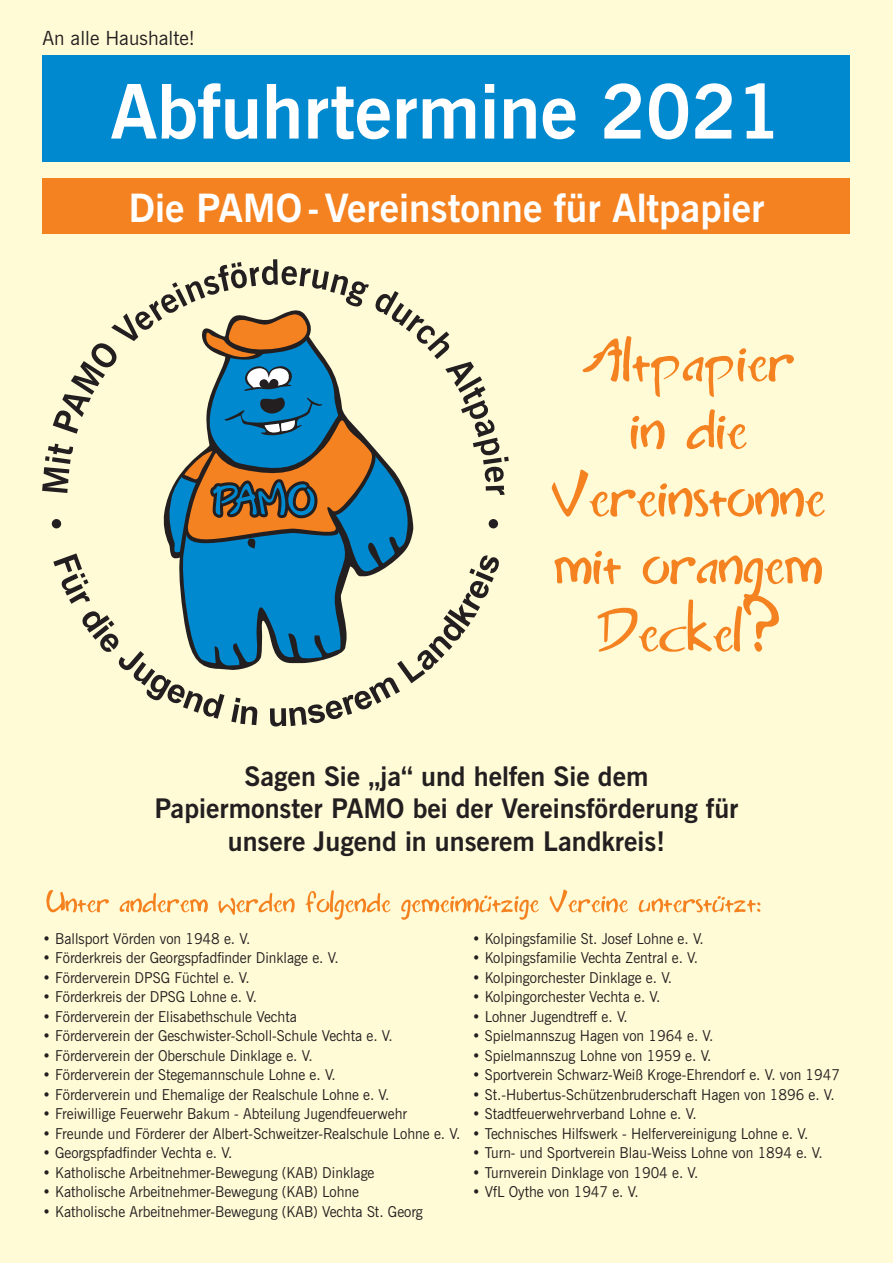
<style>
.page{position:relative;width:893px;height:1263px;background:#fffbd6}
.page>*{position:absolute;margin:0;border:0;box-sizing:border-box;transform-origin:0 0}
.t1{font:700 75px "News Gothic BT";color:#fff}
.t2{font:700 39px "News Gothic BT";color:#fff}
.t3{font:700 27px/32.4px "News Gothic BT";color:#231f20;text-align:center}
.t4{font:19.5px "News Gothic BT";color:#231f20}
.t5{font:15px "News Gothic BT";color:#231f20;scale:.95 1}
</style>
<div class="page">
<svg style="left:46px;top:890px;width:63px;height:22px"></svg>
<svg style="left:120px;top:893px;width:88px;height:19px"></svg>
<svg style="left:219px;top:893px;width:76px;height:22px"></svg>
<svg style="left:305px;top:890px;width:85px;height:30px"></svg>
<svg style="left:401px;top:895px;width:138px;height:25px"></svg>
<svg style="left:550px;top:889px;width:78px;height:23px"></svg>
<svg style="left:639px;top:896px;width:122px;height:16px"></svg>
<svg style="left:42px;top:259px;width:467px;height:236px"></svg>
<div style="left:52px;top:519px;width:9px;height:9px;background:#231f20;border-radius:50%"></div>
<div style="left:489px;top:519px;width:9px;height:9px;background:#231f20;border-radius:50%"></div>
<svg style="left:53px;top:553px;width:446px;height:173px"></svg>
<svg style="left:163px;top:299px;width:251px;height:371px"></svg>
<svg style="left:180px;top:316px;width:232px;height:350px"></svg>
<svg style="left:168px;top:305px;width:215px;height:251px"></svg>
<div style="left:43px;top:55px;width:807px;height:107px;background:#0089cf"></div>
<div style="left:43px;top:179px;width:807px;height:55px;background:#f58220"></div>
<svg style="left:583px;top:336px;width:211px;height:61px"></svg>
<svg style="left:631px;top:416px;width:33px;height:33px"></svg>
<svg style="left:687px;top:409px;width:60px;height:40px"></svg>
<svg style="left:552px;top:469px;width:273px;height:48px"></svg>
<svg style="left:555px;top:551px;width:267px;height:101px"></svg>
<h3 class="t4" style="left:43px;top:26px;width:154px">An alle Haushalte!</h3>
<h1 class="t1" style="left:111px;top:66px;width:673px">Abfuhrtermine 2021</h1>
<h2 class="t2" style="left:128px;top:184px;width:638px">Die PAMO-Vereinstonne für Altpapier</h2>
<h3 class="t3" style="left:154px;top:760px;width:586px">Sagen Sie „ja“ und helfen Sie dem<br>Papiermonster PAMO bei der Vereinsförderung für unsere Jugend in unserem Landkreis!</h3>
<p class="t5" style="left:43px;top:929px;width:220px">• Ballsport Vörden von 1948 e. V.</p>
<p class="t5" style="left:43px;top:949px;width:313px">• Förderkreis der Georgspfadfinder Dinklage e. V.</p>
<p class="t5" style="left:43px;top:968px;width:220px">• Förderverein DPSG Füchtel e. V.</p>
<p class="t5" style="left:43px;top:988px;width:227px">• Förderkreis der DPSG Lohne e. V.</p>
<p class="t5" style="left:43px;top:1007px;width:269px">• Förderverein der Elisabethschule Vechta</p>
<p class="t5" style="left:43px;top:1027px;width:370px">• Förderverein der Geschwister-Scholl-Schule Vechta e. V.</p>
<p class="t5" style="left:43px;top:1046px;width:286px">• Förderverein der Oberschule Dinklage e. V.</p>
<p class="t5" style="left:43px;top:1066px;width:310px">• Förderverein der Stegemannschule Lohne e. V.</p>
<p class="t5" style="left:43px;top:1085px;width:367px">• Förderverein und Ehemalige der Realschule Lohne e. V.</p>
<p class="t5" style="left:43px;top:1105px;width:385px">• Freiwillige Feuerwehr Bakum - Abteilung Jugendfeuerwehr</p>
<p class="t5" style="left:43px;top:1124px;width:441px">• Freunde und Förderer der Albert-Schweitzer-Realschule Lohne e. V.</p>
<p class="t5" style="left:43px;top:1144px;width:201px">• Georgspfadfinder Vechta e. V.</p>
<p class="t5" style="left:43px;top:1163px;width:351px">• Katholische Arbeitnehmer-Bewegung (KAB) Dinklage</p>
<p class="t5" style="left:43px;top:1183px;width:335px">• Katholische Arbeitnehmer-Bewegung (KAB) Lohne</p>
<p class="t5" style="left:43px;top:1202px;width:402px">• Katholische Arbeitnehmer-Bewegung (KAB) Vechta St. Georg</p>
<p class="t5" style="left:472px;top:929px;width:246px">• Kolpingsfamilie St. Josef Lohne e. V.</p>
<p class="t5" style="left:472px;top:949px;width:240px">• Kolpingsfamilie Vechta Zentral e. V.</p>
<p class="t5" style="left:472px;top:968px;width:212px">• Kolpingorchester Dinklage e. V.</p>
<p class="t5" style="left:472px;top:988px;width:200px">• Kolpingorchester Vechta e. V.</p>
<p class="t5" style="left:472px;top:1007px;width:166px">• Lohner Jugendtreff e. V.</p>
<p class="t5" style="left:472px;top:1027px;width:256px">• Spielmannszug Hagen von 1964 e. V.</p>
<p class="t5" style="left:472px;top:1046px;width:254px">• Spielmannszug Lohne von 1959 e. V.</p>
<p class="t5" style="left:472px;top:1066px;width:389px">• Sportverein Schwarz-Weiß Kroge-Ehrendorf e. V. von 1947</p>
<p class="t5" style="left:472px;top:1085px;width:383px">• St.-Hubertus-Schützenbruderschaft Hagen von 1896 e. V.</p>
<p class="t5" style="left:472px;top:1105px;width:238px">• Stadtfeuerwehrverband Lohne e. V.</p>
<p class="t5" style="left:472px;top:1124px;width:355px">• Technisches Hilfswerk - Helfervereinigung Lohne e. V.</p>
<p class="t5" style="left:472px;top:1144px;width:371px">• Turn- und Sportverein Blau-Weiss Lohne von 1894 e. V.</p>
<p class="t5" style="left:472px;top:1163px;width:240px">• Turnverein Dinklage von 1904 e. V.</p>
<p class="t5" style="left:472px;top:1183px;width:177px">• VfL Oythe von 1947 e. V.</p>
</div>
